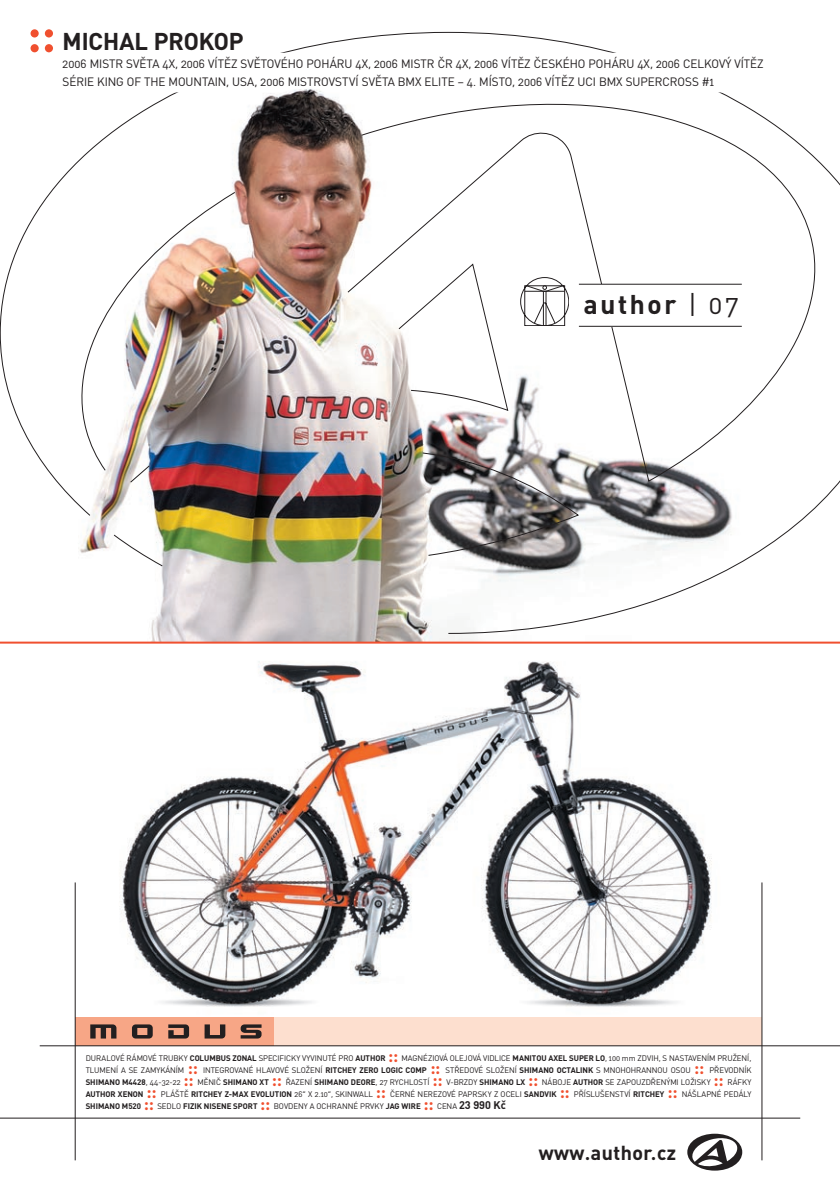
<style>
.page{position:relative;width:840px;height:1191px;background:#fff}
.page>*{position:absolute;margin:0;border:0;box-sizing:border-box;transform-origin:0 0}
.t1{font:26.8px "CA Info Type CE Bold LF";letter-spacing:.1em;color:#231f20}
.t2{font:24px "CA Info Type CE Bold LF";color:#231f20}
.t3{font:20px "CA Info Type CE Bold LF";letter-spacing:.025em;color:#231f20}
.t4{font:18px "CA Info Type CE Bold LF";color:#f0502f}
.t5{font:12px/18px "CA Info Type CE";color:#231f20}
.t6{font:11px "CA Info Type CE Bold LF";color:#231f20}
.t7{font:8px "CA Info Type CE";color:#231f20}
.t8{font:8px "CA Info Type CE Bold LF";color:#231f20}
.s1{font-size:52px;color:#f0502f}
.s2{font-family:"CA Info Type CE"}
.s3{font-family:"CA Info Type CE Bold LF"}
.s4{font-family:"CA Info Type CE";font-size:8px}
</style>
<div class="page">
<img style="left:0;top:32px;width:839px;height:602px">
<div style="left:573px;top:284px;width:179px;height:42px;background:#fff"></div>
<svg style="left:520px;top:277px;width:48px;height:49px"></svg>
<hr style="left:578px;top:284px;width:163px;height:1px;background:#231f20">
<hr style="left:578px;top:326px;width:163px;height:1px;background:#231f20">
<hr style="left:0;top:641px;width:839px;height:2px;background:#f0502f">
<img style="left:120px;top:661px;width:592px;height:346px">
<div style="left:75px;top:1017px;width:686px;height:28px;background:#fddfcf"></div>
<hr style="left:761px;top:882px;width:1px;height:278px;background:#231f20">
<div style="left:75px;top:1017px;width:199px;height:28px;background:#f7a686"></div>
<svg style="left:90px;top:1024px;width:26px;height:14px"></svg>
<svg style="left:132px;top:1024px;width:21px;height:14px"></svg>
<svg style="left:168px;top:1024px;width:21px;height:14px"></svg>
<svg style="left:204px;top:1024px;width:21px;height:14px"></svg>
<svg style="left:240px;top:1024px;width:21px;height:14px"></svg>
<hr style="left:75px;top:882px;width:1px;height:278px;background:#231f20">
<hr style="left:40px;top:1045px;width:799px;height:1px;background:#231f20">
<hr style="left:0;top:1117px;width:799px;height:1px;background:#231f20">
<svg style="left:687px;top:1133px;width:54px;height:37px"></svg>
<svg style="left:0;top:53px;width:839px;height:39px"></svg>
<h2 class="t2" style="left:25px;top:26px;width:220px"><span class="s1">::</span> MICHAL PROKOP</h2>
<h3 class="t5" style="left:63px;top:54px;width:702px">2006 MISTR SVĚTA 4X, 2006 VÍTĚZ SVĚTOVÉHO POHÁRU 4X, 2006 MISTR ČR 4X, 2006 VÍTĚZ ČESKÉHO POHÁRU 4X, 2006 CELKOVÝ VÍTĚZ<br>SÉRIE KING OF THE MOUNTAIN, USA, 2006 MISTROVSTVÍ SVĚTA BMX ELITE – 4. MÍSTO, 2006 VÍTĚZ UCI BMX SUPERCROSS #1</h3>
<h1 class="t1" style="left:583px;top:286px;width:156px">author <span class="s2">| 07</span></h1>
<p class="t7" style="left:86px;top:1053px;width:301px">DURALOVÉ RÁMOVÉ TRUBKY <span class="s3">COLUMBUS ZONAL</span> SPECIFICKY VYVINUTÉ PRO <span class="s3">AUTHOR</span></p>
<h3 class="t4" style="left:387px;top:1044px;width:13px">::</h3>
<p class="t7" style="left:401px;top:1053px;width:351px">MAGNÉZIOVÁ OLEJOVÁ VIDLICE <span class="s3">MANITOU AXEL SUPER LO</span>, 100 mm ZDVIH, S NASTAVENÍM PRUŽENÍ,</p>
<p class="t7" style="left:86px;top:1065px;width:100px">TLUMENÍ A SE ZAMYKÁNÍM</p>
<h3 class="t4" style="left:187px;top:1056px;width:13px">::</h3>
<p class="t7" style="left:203px;top:1065px;width:225px">INTEGROVANÉ HLAVOVÉ SLOŽENÍ <span class="s3">RITCHEY ZERO LOGIC COMP</span></p>
<h3 class="t4" style="left:429px;top:1056px;width:13px">::</h3>
<p class="t7" style="left:445px;top:1065px;width:246px">STŘEDOVÉ SLOŽENÍ <span class="s3">SHIMANO OCTALINK</span> S MNOHOHRANNOU OSOU</p>
<h3 class="t4" style="left:693px;top:1056px;width:13px">::</h3>
<p class="t7" style="left:709px;top:1065px;width:43px">PŘEVODNÍK</p>
<p class="t8" style="left:86px;top:1077px;width:96px">SHIMANO M4428<span class="s2">, 44-32-22</span></p>
<h3 class="t4" style="left:183px;top:1068px;width:13px">::</h3>
<p class="t8" style="left:197px;top:1077px;width:73px"><span class="s2">MĚNIČ</span> SHIMANO XT</p>
<h3 class="t4" style="left:271px;top:1068px;width:13px">::</h3>
<p class="t7" style="left:285px;top:1077px;width:145px">ŘAZENÍ <span class="s3">SHIMANO DEORE</span>, 27 RYCHLOSTÍ</p>
<h3 class="t4" style="left:431px;top:1068px;width:13px">::</h3>
<p class="t8" style="left:446px;top:1077px;width:80px"><span class="s2">V-BRZDY</span> SHIMANO LX</p>
<h3 class="t4" style="left:527px;top:1068px;width:13px">::</h3>
<p class="t7" style="left:541px;top:1077px;width:170px">NÁBOJE <span class="s3">AUTHOR</span> SE ZAPOUZDŘENÝMI LOŽISKY</p>
<h3 class="t4" style="left:712px;top:1068px;width:13px">::</h3>
<p class="t7" style="left:727px;top:1077px;width:25px">RÁFKY</p>
<p class="t8" style="left:86px;top:1089px;width:59px">AUTHOR XENON</p>
<h3 class="t4" style="left:146px;top:1080px;width:13px">::</h3>
<p class="t7" style="left:161px;top:1089px;width:213px">PLÁŠTĚ <span class="s3">RITCHEY Z-MAX EVOLUTION</span> 26“ X 2.10“, SKINWALL</p>
<h3 class="t4" style="left:375px;top:1080px;width:13px">::</h3>
<p class="t7" style="left:390px;top:1089px;width:168px">ČERNÉ NEREZOVÉ PAPRSKY Z OCELI <span class="s3">SANDVIK</span></p>
<h3 class="t4" style="left:558px;top:1080px;width:13px">::</h3>
<p class="t7" style="left:573px;top:1089px;width:92px">PŘÍSLUŠENSTVÍ <span class="s3">RITCHEY</span></p>
<h3 class="t4" style="left:666px;top:1080px;width:13px">::</h3>
<p class="t7" style="left:681px;top:1089px;width:71px">NÁŠLAPNÉ PEDÁLY</p>
<p class="t8" style="left:86px;top:1101px;width:57px">SHIMANO M520</p>
<h3 class="t4" style="left:143px;top:1092px;width:13px">::</h3>
<p class="t8" style="left:157px;top:1101px;width:102px"><span class="s2">SEDLO</span> FIZIK NISENE SPORT</p>
<h3 class="t4" style="left:259px;top:1092px;width:13px">::</h3>
<p class="t7" style="left:273px;top:1101px;width:148px">BOVDENY A OCHRANNÉ PRVKY <span class="s3">JAG WIRE</span></p>
<h3 class="t4" style="left:422px;top:1092px;width:13px">::</h3>
<h3 class="t6" style="left:437px;top:1098px;width:70px"><span class="s4">CENA</span> 23 990 Kč</h3>
<h3 class="t3" style="left:538px;top:1139px;width:139px">www.author.cz</h3>
</div>
